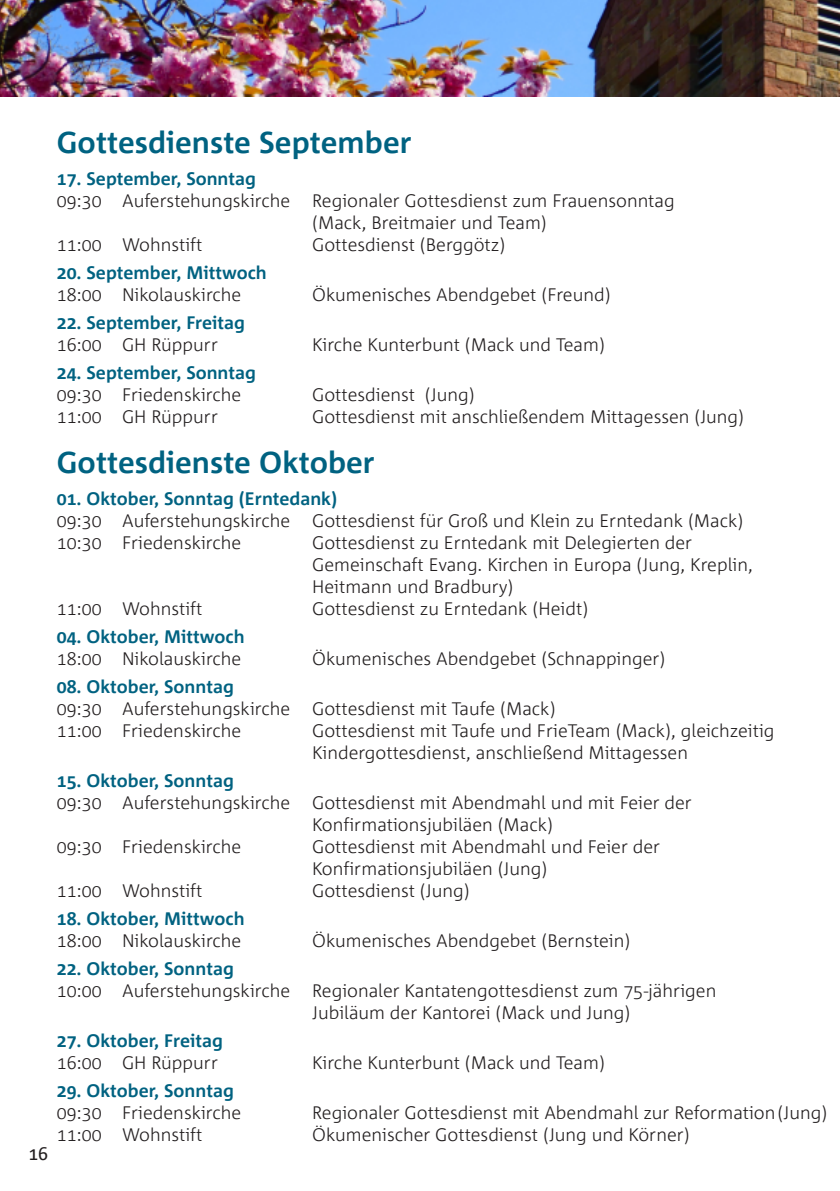
<style>
.page{position:relative;width:840px;height:1191px;background:#fff}
.page>*{position:absolute;margin:0;border:0;box-sizing:border-box;transform-origin:0 0}
.t1{font:700 30px "Corpid C1";color:#006281}
.t2{font:300 18px/22px "Corpid C1";color:#231f20}
.t3{font:700 18px "Corpid C1";color:#006281}
.t4{font:18px "Corpid C1";color:#231f20}
</style>
<div class="page">
<img style="left:0;top:0;width:839px;height:96px">
<p class="t4" style="left:28px;top:1142px;width:21px">16</p>
<h1 class="t1" style="left:57px;top:124px;width:356px">Gottesdienste September</h1>
<p class="t3" style="left:57px;top:167px;width:201px">17. September, Sonntag</p>
<p class="t2" style="left:57px;top:189px;width:619px">09:30 Auferstehungskirche Regionaler Gottesdienst zum Frauensonntag</p>
<p class="t2" style="left:312px;top:211px;width:236px">(Mack, Breitmaier und Team)</p>
<p class="t2" style="left:57px;top:233px;width:147px">11:00 Wohnstift</p>
<p class="t2" style="left:312px;top:233px;width:194px">Gottesdienst (Berggötz)</p>
<p class="t3" style="left:57px;top:261px;width:211px">20. September, Mittwoch</p>
<p class="t2" style="left:57px;top:283px;width:186px">18:00 Nikolauskirche</p>
<p class="t2" style="left:312px;top:283px;width:300px">Ökumenisches Abendgebet (Freund)</p>
<p class="t3" style="left:57px;top:311px;width:190px">22. September, Freitag</p>
<p class="t2" style="left:57px;top:333px;width:163px">16:00 GH Rüppurr</p>
<p class="t2" style="left:312px;top:333px;width:294px">Kirche Kunterbunt (Mack und Team)</p>
<p class="t3" style="left:57px;top:361px;width:201px">24. September, Sonntag</p>
<p class="t2" style="left:57px;top:383px;width:186px">09:30 Friedenskirche</p>
<p class="t2" style="left:312px;top:383px;width:164px">Gottesdienst (Jung)</p>
<p class="t2" style="left:57px;top:405px;width:163px">11:00 GH Rüppurr</p>
<p class="t2" style="left:312px;top:405px;width:433px">Gottesdienst mit anschließendem Mittagessen (Jung)</p>
<h1 class="t1" style="left:57px;top:444px;width:319px">Gottesdienste Oktober</h1>
<p class="t3" style="left:57px;top:487px;width:282px">01. Oktober, Sonntag (Erntedank)</p>
<p class="t2" style="left:57px;top:509px;width:687px">09:30 Auferstehungskirche Gottesdienst für Groß und Klein zu Erntedank (Mack)<br>10:30 Friedenskirche</p>
<p class="t2" style="left:312px;top:531px;width:442px">Gottesdienst zu Erntedank mit Delegierten der<br>Gemeinschaft Evang. Kirchen in Europa (Jung, Kreplin,<br>Heitmann und Bradbury)</p>
<p class="t2" style="left:57px;top:597px;width:147px">11:00 Wohnstift</p>
<p class="t2" style="left:312px;top:597px;width:277px">Gottesdienst zu Erntedank (Heidt)</p>
<p class="t3" style="left:57px;top:625px;width:189px">04. Oktober, Mittwoch</p>
<p class="t2" style="left:57px;top:647px;width:186px">18:00 Nikolauskirche</p>
<p class="t2" style="left:312px;top:647px;width:354px">Ökumenisches Abendgebet (Schnappinger)</p>
<p class="t3" style="left:57px;top:675px;width:178px">08. Oktober, Sonntag</p>
<p class="t2" style="left:57px;top:697px;width:500px">09:30 Auferstehungskirche Gottesdienst mit Taufe (Mack)<br>11:00 Friedenskirche</p>
<p class="t2" style="left:312px;top:719px;width:463px">Gottesdienst mit Taufe und FrieTeam (Mack), gleichzeitig<br>Kindergottesdienst, anschließend Mittagessen</p>
<p class="t3" style="left:57px;top:769px;width:178px">15. Oktober, Sonntag</p>
<p class="t2" style="left:57px;top:791px;width:636px">09:30 Auferstehungskirche Gottesdienst mit Abendmahl und mit Feier der</p>
<p class="t2" style="left:312px;top:813px;width:242px">Konfirmationsjubiläen (Mack)</p>
<p class="t2" style="left:57px;top:835px;width:186px">09:30 Friedenskirche</p>
<p class="t2" style="left:312px;top:835px;width:349px">Gottesdienst mit Abendmahl und Feier der<br>Konfirmationsjubiläen (Jung)</p>
<p class="t2" style="left:57px;top:879px;width:147px">11:00 Wohnstift</p>
<p class="t2" style="left:312px;top:879px;width:159px">Gottesdienst (Jung)</p>
<p class="t3" style="left:57px;top:907px;width:189px">18. Oktober, Mittwoch</p>
<p class="t2" style="left:57px;top:929px;width:186px">18:00 Nikolauskirche</p>
<p class="t2" style="left:312px;top:929px;width:319px">Ökumenisches Abendgebet (Bernstein)</p>
<p class="t3" style="left:57px;top:957px;width:178px">22. Oktober, Sonntag</p>
<p class="t2" style="left:312px;top:979px;width:405px;text-indent:-255px">10:00 Auferstehungskirche Regionaler Kantatengottesdienst zum 75-jährigen<br>Jubiläum der Kantorei (Mack und Jung)</p>
<p class="t3" style="left:57px;top:1029px;width:168px">27. Oktober, Freitag</p>
<p class="t2" style="left:57px;top:1051px;width:163px">16:00 GH Rüppurr</p>
<p class="t2" style="left:312px;top:1051px;width:294px">Kirche Kunterbunt (Mack und Team)</p>
<p class="t3" style="left:57px;top:1079px;width:178px">29. Oktober, Sonntag</p>
<p class="t2" style="left:57px;top:1101px;width:186px">09:30 Friedenskirche</p>
<p class="t2" style="left:312px;top:1101px;width:516px">Regionaler Gottesdienst mit Abendmahl zur Reformation(Jung)</p>
<p class="t2" style="left:57px;top:1123px;width:147px">11:00 Wohnstift</p>
<p class="t2" style="left:312px;top:1123px;width:379px">Ökumenischer Gottesdienst (Jung und Körner)</p>
</div>
